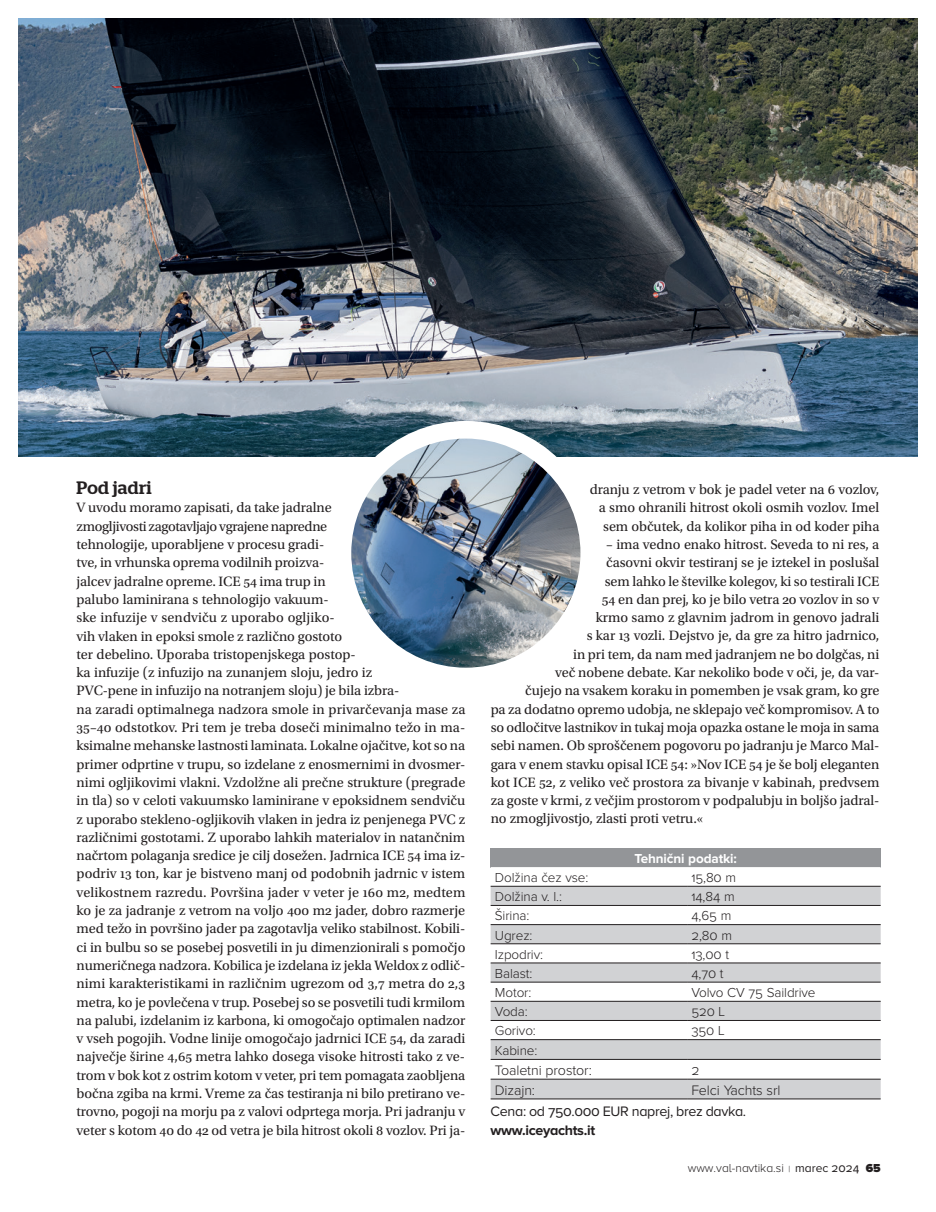
<style>
.page{position:relative;width:936px;height:1212px;background:#fff}
.page>*{position:absolute;margin:0;border:0;box-sizing:border-box;transform-origin:0 0}
.t1{font:500 18px "Stag";letter-spacing:.02em;color:#231f20}
.t2{font:14.25px/18.3px "Utopia Slo";letter-spacing:-.005em;color:#231f20}
.t3{font:300 14.25px "Proxima Nova";letter-spacing:-.01em;color:#231f20}
.t4{font:14.25px "Proxima Nova";letter-spacing:-.025em;color:#231f20}
.t5{font:700 14.25px "Proxima Nova";letter-spacing:-.025em;color:#231f20}
.t6{font:300 13.5px "Proxima Nova";letter-spacing:-.01em;color:#231f20}
.t7{font:700 13.5px "Proxima Nova";letter-spacing:-.01em;color:#fff}
.t8{font:300 12px "Proxima Nova";color:#231f20}
.s1{font-size:9px}
.s2{font-weight:400}
.s3{font-weight:900}
</style>
<div class="page">
<img style="left:18px;top:18px;width:899px;height:438px">
<div style="left:490px;top:848px;width:390px;height:19px;background:#939598"></div>
<svg style="left:490px;top:867px;width:390px;height:19px"></svg>
<svg style="left:490px;top:887px;width:390px;height:212px;fill:#d1d2d4"></svg>
<svg style="left:490px;top:1060px;width:390px;height:19px"></svg>
<hr style="left:490px;top:924px;width:197px;height:1px;background:#231f20">
<hr style="left:687px;top:924px;width:193px;height:1px;background:#231f20">
<hr style="left:490px;top:943px;width:197px;height:1px;background:#231f20">
<hr style="left:687px;top:943px;width:193px;height:1px;background:#231f20">
<hr style="left:490px;top:963px;width:197px;height:1px;background:#231f20">
<hr style="left:687px;top:963px;width:193px;height:1px;background:#231f20">
<hr style="left:490px;top:982px;width:197px;height:1px;background:#231f20">
<hr style="left:687px;top:982px;width:193px;height:1px;background:#231f20">
<hr style="left:490px;top:1001px;width:197px;height:1px;background:#231f20">
<hr style="left:687px;top:1001px;width:193px;height:1px;background:#231f20">
<hr style="left:490px;top:1020px;width:197px;height:1px;background:#231f20">
<hr style="left:687px;top:1020px;width:193px;height:1px;background:#231f20">
<hr style="left:490px;top:1039px;width:197px;height:1px;background:#231f20">
<hr style="left:687px;top:1039px;width:193px;height:1px;background:#231f20">
<hr style="left:490px;top:1059px;width:197px;height:1px;background:#231f20">
<hr style="left:687px;top:1059px;width:193px;height:1px;background:#231f20">
<hr style="left:490px;top:1079px;width:197px;height:1px;background:#231f20">
<hr style="left:687px;top:1079px;width:193px;height:1px;background:#231f20">
<hr style="left:490px;top:1099px;width:197px;height:1px;background:#231f20">
<hr style="left:687px;top:1099px;width:193px;height:1px;background:#231f20">
<hr style="left:490px;top:886px;width:197px;height:1px;background:#231f20">
<hr style="left:687px;top:886px;width:193px;height:1px;background:#231f20">
<hr style="left:490px;top:905px;width:197px;height:1px;background:#231f20">
<hr style="left:687px;top:905px;width:193px;height:1px;background:#231f20">
<img style="left:342px;top:430px;width:247px;height:246px;border-radius:123px">
<div style="left:333px;top:421px;width:265px;height:264px;border:18px solid #fff;border-radius:50%"></div>
<p class="t1" style="left:77px;top:477px;width:77px">Pod jadri</p>
<p class="t2" style="left:77px;top:499px;width:390px">V uvodu moramo zapisati, da take jadralne<br>zmogljivosti zagotavljajo vgrajene napredne<br>tehnologije, uporabljene v procesu gradi-<br>tve, in vrhunska oprema vodilnih proizva-<br>jalcev jadralne opreme. ICE 54 ima trup in<br>palubo laminirana s tehnologijo vakuum-<br>ske infuzije v sendviču z uporabo ogljiko-<br>vih vlaken in epoksi smole z različno gostoto<br>ter debelino. Uporaba tristopenjskega postop-<br>ka infuzije (z infuzijo na zunanjem sloju, jedro iz<br>PVC-pene in infuzijo na notranjem sloju) je bila izbra-<br>na zaradi optimalnega nadzora smole in privarčevanja mase za 35–40 odstotkov. Pri tem je treba doseči minimalno težo in ma&shy;ksimalne mehanske lastnosti laminata. Lokalne ojačitve, kot so na primer odprtine v trupu, so izdelane z enosmernimi in dvosmer&shy;nimi ogljikovimi vlakni. Vzdolžne ali prečne strukture (pregrade in tla) so v celoti vakuumsko laminirane v epoksidnem sendviču z uporabo stekleno-ogljikovih vlaken in jedra iz penjenega PVC z različnimi gostotami. Z uporabo lahkih materialov in natančnim načrtom polaganja sredice je cilj dosežen. Jadrnica ICE 54 ima iz&shy;podriv 13 ton, kar je bistveno manj od podobnih jadrnic v istem velikostnem razredu. Površina jader v veter je 160 m2, medtem ko je za jadranje z vetrom na voljo 400 m2 jader, dobro razmerje med težo in površino jader pa zagotavlja veliko stabilnost. Kobili&shy;ci in bulbu so se posebej posvetili in ju dimenzionirali s pomočjo numeričnega nadzora. Kobilica je izdelana iz jekla Weldox z odlič&shy;nimi karakteristikami in različnim ugrezom od 3,7 metra do 2,3 metra, ko je povlečena v trup. Posebej so se posvetili tudi krmilom na palubi, izdelanim iz karbona, ki omogočajo optimalen nadzor v vseh pogojih. Vodne linije omogočajo jadrnici ICE 54, da zaradi največje širine 4,65 metra lahko dosega visoke hitrosti tako z ve&shy;trom v bok kot z ostrim kotom v veter, pri tem pomagata zaobljena bočna zgiba na krmi. Vreme za čas testiranja ni bilo pretirano ve&shy;trovno, pogoji na morju pa z valovi odprtega morja. Pri jadranju v veter s kotom 40 do 42 od vetra je bila hitrost okoli 8 vozlov. Pri ja-</p>
<p class="t2" style="left:589px;top:480px;width:291px;text-align:right">dranju z vetrom v bok je padel veter na 6 vozlov, a smo ohranili hitrost okoli osmih vozlov. Imel sem občutek, da kolikor piha in od koder piha</p>
<p class="t2" style="left:606px;top:535px;width:275px">– ima vedno enako hitrost. Seveda to ni res, a</p>
<p class="t2" style="left:606px;top:554px;width:274px">časovni okvir testiranj se je iztekel in poslušal</p>
<p class="t2" style="left:604px;top:572px;width:276px">sem lahko le številke kolegov, ki so testirali ICE</p>
<p class="t2" style="left:601px;top:590px;width:279px">54 en dan prej, ko je bilo vetra 20 vozlov in so v</p>
<p class="t2" style="left:595px;top:609px;width:285px">krmo samo z glavnim jadrom in genovo jadrali</p>
<p class="t2" style="left:586px;top:627px;width:294px">s kar 13 vozli. Dejstvo je, da gre za hitro jadrnico,</p>
<p class="t2" style="left:573px;top:645px;width:308px">in pri tem, da nam med jadranjem ne bo dolgčas, ni</p>
<p class="t2" style="left:555px;top:663px;width:326px">več nobene debate. Kar nekoliko bode v oči, je, da var-</p>
<p class="t2" style="left:525px;top:682px;width:356px">čujejo na vsakem koraku in pomemben je vsak gram, ko gre</p>
<p class="t2" style="left:490px;top:700px;width:390px">pa za dodatno opremo udobja, ne sklepajo več kompromisov. A to</p>
<p class="t2" style="left:490px;top:718px;width:390px">so odločitve lastnikov in tukaj moja opazka ostane le moja in sama</p>
<p class="t2" style="left:490px;top:737px;width:390px">sebi namen. Ob sproščenem pogovoru po jadranju je Marco Mal-</p>
<p class="t2" style="left:490px;top:755px;width:390px">gara v enem stavku opisal ICE 54: »Nov ICE 54 je še bolj eleganten</p>
<p class="t2" style="left:490px;top:773px;width:390px">kot ICE 52, z veliko več prostora za bivanje v kabinah, predvsem</p>
<p class="t2" style="left:490px;top:792px;width:390px">za goste v krmi, z večjim prostorom v podpalubju in boljšo jadral-</p>
<p class="t2" style="left:490px;top:810px;width:214px">no zmogljivostjo, zlasti proti vetru.«</p>
<p class="t7" style="left:634px;top:852px;width:104px">Tehnični podatki:</p>
<p class="t6" style="left:495px;top:871px;width:95px">Dolžina čez vse:</p>
<p class="t6" style="left:691px;top:871px;width:46px">15,80 m</p>
<p class="t6" style="left:495px;top:890px;width:69px">Dolžina v. l.:</p>
<p class="t6" style="left:691px;top:890px;width:45px">14,84 m</p>
<p class="t6" style="left:495px;top:910px;width:36px">Širina:</p>
<p class="t6" style="left:691px;top:910px;width:41px">4,65 m</p>
<p class="t6" style="left:495px;top:929px;width:39px">Ugrez:</p>
<p class="t6" style="left:691px;top:929px;width:42px">2,80 m</p>
<p class="t6" style="left:495px;top:948px;width:50px">Izpodriv:</p>
<p class="t6" style="left:691px;top:948px;width:39px">13,00 t</p>
<p class="t6" style="left:495px;top:967px;width:39px">Balast:</p>
<p class="t6" style="left:691px;top:967px;width:34px">4,70 t</p>
<p class="t6" style="left:495px;top:986px;width:38px">Motor:</p>
<p class="t6" style="left:691px;top:986px;width:126px">Volvo CV 75 Saildrive</p>
<p class="t6" style="left:495px;top:1005px;width:34px">Voda:</p>
<p class="t6" style="left:691px;top:1005px;width:35px">520 L</p>
<p class="t6" style="left:495px;top:1025px;width:42px">Gorivo:</p>
<p class="t6" style="left:691px;top:1025px;width:35px">350 L</p>
<p class="t6" style="left:495px;top:1044px;width:44px">Kabine:</p>
<p class="t3" style="left:495px;top:1064px;width:98px">Toaletni prostor:</p>
<p class="t3" style="left:691px;top:1064px;width:10px">2</p>
<p class="t3" style="left:495px;top:1083px;width:42px">Dizajn:</p>
<p class="t3" style="left:691px;top:1083px;width:91px">Felci Yachts srl</p>
<p class="t4" style="left:490px;top:1105px;width:257px">Cena: od 750.000 EUR naprej, brez davka.</p>
<p class="t5" style="left:490px;top:1123px;width:106px">www.iceyachts.it</p>
<p class="t8" style="left:687px;top:1162px;width:194px">www.val-navtika.si <span class="s1">|</span> <span class="s2">marec 2024</span> <span class="s3">65</span></p>
</div>
